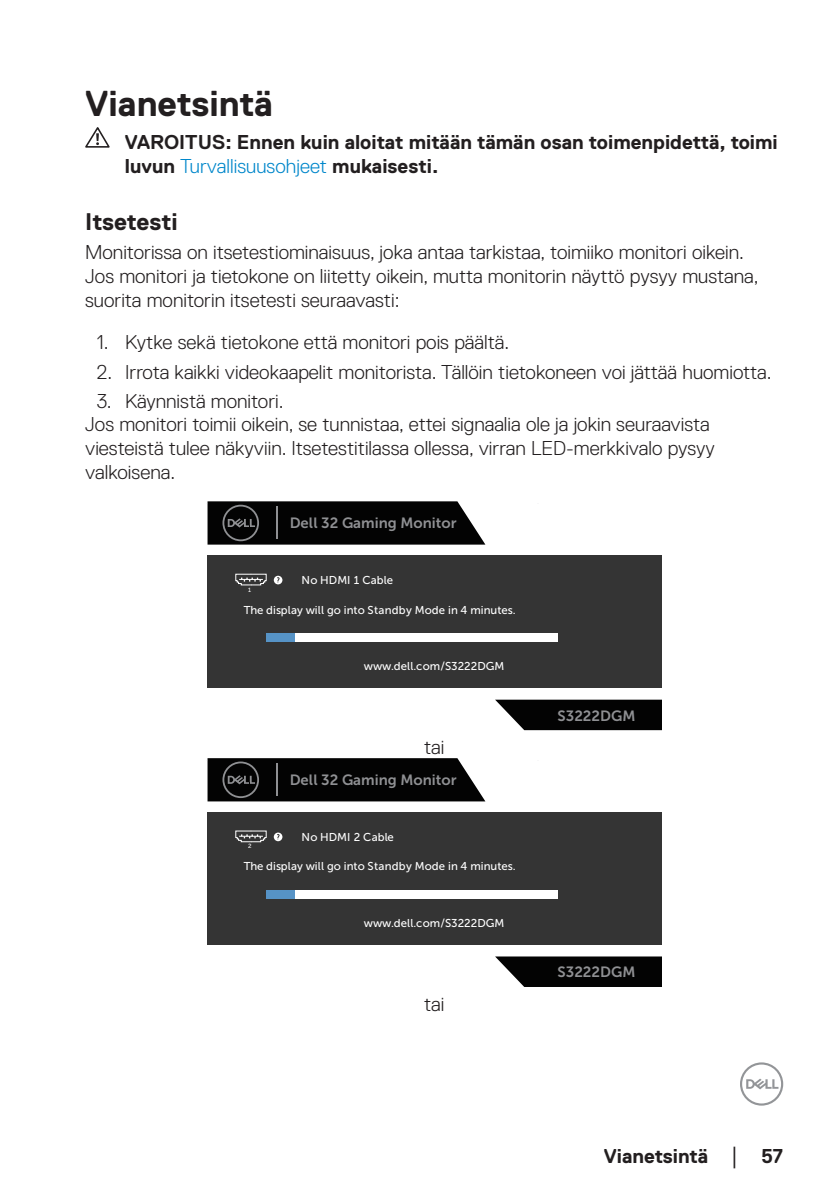
<style>
.page{position:relative;width:840px;height:1191px;background:#fff}
.page>*{position:absolute;margin:0;border:0;box-sizing:border-box;transform-origin:0 0}
.Head1{font:700 36px "Dell Replica";color:#231f20}
.Head2{font:700 24px "Dell Replica";color:#231f20}
.text{font:300 20px/24px "Dell Replica";color:#231f20}
.text-2{font:700 20px/24px "Dell Replica";color:#231f20}
.t1{font:14.8px "Museo Sans For Dell 700";color:#8f9093}
.t2{font:11.4px "Museo Sans For Dell 500";letter-spacing:.005em;color:#fff}
.t3{font:6px "Museo Sans For Dell 500";color:#fff}
.s1{font-weight:300;color:#0087cb}
.s2{font-family:"Times New Roman";font-weight:400;font-size:18px}
</style>
<div class="page">
<svg style="left:740px;top:1062px;width:42px;height:43px"></svg>
<svg style="left:85px;top:127px;width:25px;height:21px"></svg>
<svg style="left:495px;top:699px;width:166px;height:31px;background:#1e1e1e"></svg>
<div style="left:207px;top:555px;width:454px;height:133px;background:#343434"></div>
<div style="left:266px;top:633px;width:291px;height:8px;background:#fff"></div>
<div style="left:266px;top:633px;width:28px;height:8px;background:#5693c6"></div>
<svg style="left:273px;top:576px;width:9px;height:8px"></svg>
<svg style="left:276px;top:577px;width:4px;height:8px"></svg>
<svg style="left:235px;top:573px;width:32px;height:12px"></svg>
<svg style="left:207px;top:501px;width:278px;height:43px;background:#161616"></svg>
<hr style="left:275px;top:506px;width:2px;height:33px;background:#8f9093">
<svg style="left:495px;top:956px;width:166px;height:31px;background:#1c1c1c"></svg>
<div style="left:207px;top:811px;width:454px;height:133px;background:#343434"></div>
<div style="left:266px;top:890px;width:291px;height:8px;background:#fff"></div>
<div style="left:266px;top:890px;width:28px;height:8px;background:#5693c6"></div>
<svg style="left:273px;top:832px;width:9px;height:9px"></svg>
<svg style="left:276px;top:834px;width:4px;height:8px"></svg>
<svg style="left:235px;top:830px;width:32px;height:12px"></svg>
<svg style="left:207px;top:758px;width:278px;height:43px;background:#151515"></svg>
<hr style="left:275px;top:763px;width:2px;height:33px;background:#8f9093">
<p class="Head1" style="left:85px;top:83px;width:189px">Vianetsintä</p>
<p class="text-2" style="left:125px;top:130px;width:654px">VAROITUS: Ennen kuin aloitat mitään tämän osan toimenpidettä, toimi luvun <span class="s1">Turvallisuusohjeet</span> mukaisesti.</p>
<p class="Head2" style="left:85px;top:209px;width:94px">Itsetesti</p>
<p class="text" style="left:85px;top:240px;width:674px">Monitorissa on itsetestiominaisuus, joka antaa tarkistaa, toimiiko monitori oikein.<br>Jos monitori ja tietokone on liitetty oikein, mutta monitorin näyttö pysyy mustana, suorita monitorin itsetesti seuraavasti:</p>
<p class="text" style="left:97px;top:330px;width:413px">1. Kytke sekä tietokone että monitori pois päältä.</p>
<p class="text" style="left:97px;top:360px;width:676px">2. Irrota kaikki videokaapelit monitorista. Tällöin tietokoneen voi jättää huomiotta.</p>
<p class="text" style="left:97px;top:389px;width:188px">3. Käynnistä monitori.</p>
<p class="text" style="left:85px;top:412px;width:631px">Jos monitori toimii oikein, se tunnistaa, ettei signaalia ole ja jokin seuraavista viesteistä tulee näkyviin. Itsetestitilassa ollessa, virran LED-merkkivalo pysyy valkoisena.</p>
<p class="t1" style="left:290px;top:514px;width:168px">Dell 32 Gaming Monitor</p>
<p class="t3" style="left:248px;top:586px;width:4px">1</p>
<p class="t2" style="left:301px;top:573px;width:93px">No HDMI 1 Cable</p>
<p class="t2" style="left:244px;top:603px;width:273px">The display will go into Standby Mode in 4 minutes.</p>
<p class="t2" style="left:364px;top:659px;width:142px">www.dell.com/S3222DGM</p>
<p class="text" style="left:424px;top:735px;width:22px">tai</p>
<p class="t1" style="left:290px;top:771px;width:168px">Dell 32 Gaming Monitor</p>
<p class="t2" style="left:301px;top:830px;width:94px">No HDMI 2 Cable</p>
<p class="t3" style="left:248px;top:843px;width:5px">2</p>
<p class="t2" style="left:244px;top:860px;width:273px">The display will go into Standby Mode in 4 minutes.</p>
<p class="t2" style="left:364px;top:916px;width:142px">www.dell.com/S3222DGM</p>
<p class="text" style="left:424px;top:992px;width:22px">tai</p>
<p class="t1" style="left:557px;top:707px;width:79px">S3222DGM</p>
<p class="t1" style="left:557px;top:964px;width:79px">S3222DGM</p>
<p class="text-2" style="left:603px;top:1143px;width:181px">Vianetsintä <span class="s2">│</span> 57</p>
</div>
